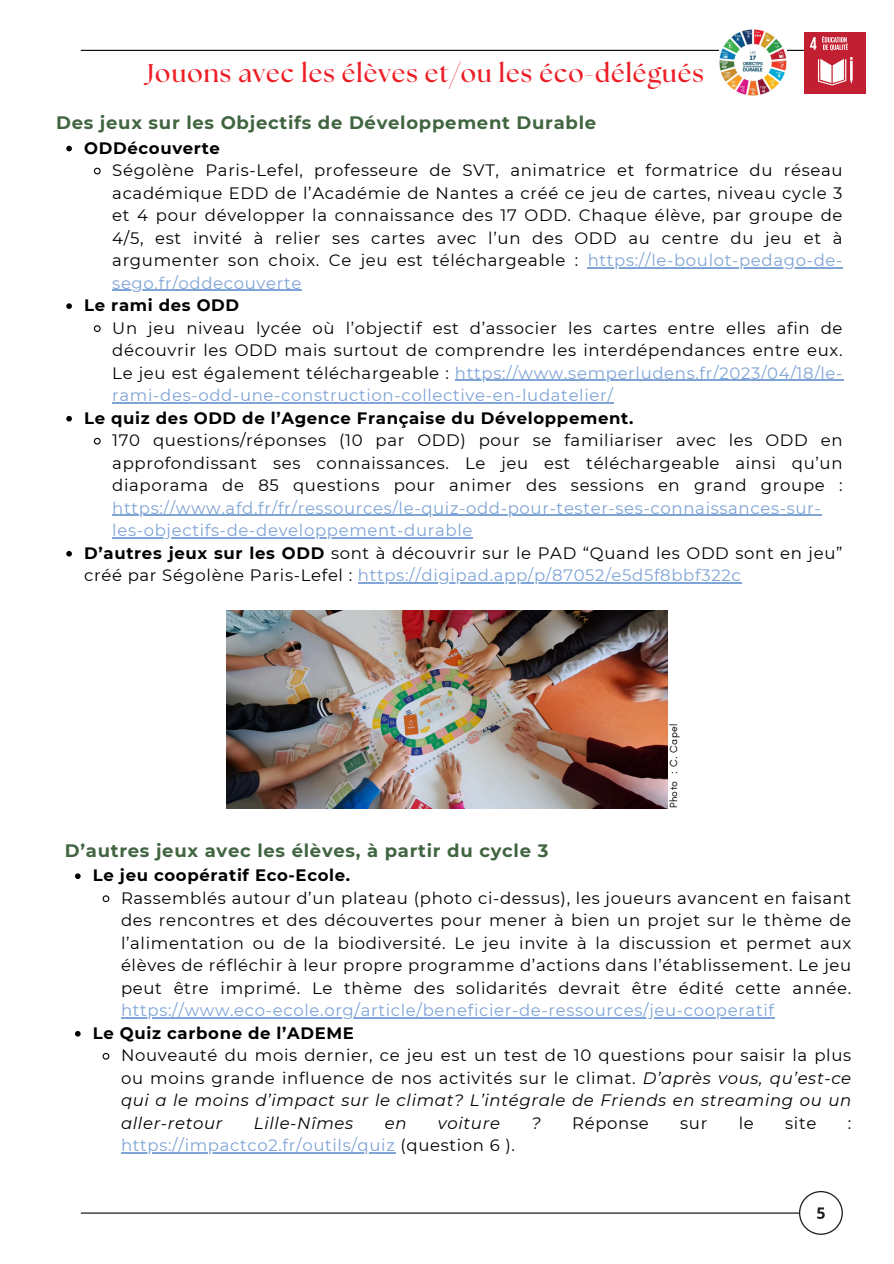
<style>
.page{position:relative;width:894px;height:1264px;background:#fff}
.page>*{position:absolute;margin:0;border:0;box-sizing:border-box;transform-origin:0 0}
.t1{font:700 25.5px "The Seasons";letter-spacing:.04em;color:#ed1d25}
.t2{font:700 18px "Montserrat";letter-spacing:.04em;color:#406540}
.t3{font:16.5px/22.5px "Montserrat";letter-spacing:.04em;color:#000;text-align:justify}
.t4{font:16.5px/22.5px "Montserrat";letter-spacing:.04em;color:#7fa4d6}
.t5{font:700 16.5px "Montserrat";letter-spacing:.04em;color:#000}
.t6{font:italic 16.5px "Montserrat";letter-spacing:.04em;color:#000}
.t7{font:10.5px "Glacial Indifference";letter-spacing:.04em;color:#000}
.s1{color:#000}
.s2{font-weight:700;color:#000}
.s3{font-style:italic}
</style>
<div class="page">
<hr style="left:81px;top:50px;width:731px;height:1px;background:#000">
<hr style="left:81px;top:1212px;width:717px;height:1px;background:#000">
<img style="left:804px;top:33px;width:60px;height:61px">
<img style="left:718px;top:30px;width:68px;height:66px">
<img style="left:226px;top:610px;width:441px;height:198px">
<svg style="left:66px;top:146px;width:6px;height:5px"></svg>
<svg style="left:93px;top:167px;width:8px;height:8px"></svg>
<hr style="left:587px;top:267px;width:256px;height:1px;background:#7fa4d6">
<hr style="left:112px;top:290px;width:190px;height:1px;background:#7fa4d6">
<svg style="left:66px;top:303px;width:6px;height:6px"></svg>
<svg style="left:93px;top:325px;width:8px;height:7px"></svg>
<hr style="left:455px;top:380px;width:388px;height:1px;background:#7fa4d6">
<hr style="left:112px;top:402px;width:501px;height:1px;background:#7fa4d6">
<svg style="left:66px;top:416px;width:6px;height:5px"></svg>
<svg style="left:93px;top:437px;width:8px;height:8px"></svg>
<hr style="left:112px;top:515px;width:709px;height:1px;background:#7fa4d6">
<hr style="left:112px;top:537px;width:361px;height:1px;background:#7fa4d6">
<svg style="left:66px;top:551px;width:6px;height:5px"></svg>
<hr style="left:358px;top:582px;width:383px;height:1px;background:#7fa4d6">
<svg style="left:75px;top:873px;width:6px;height:6px"></svg>
<svg style="left:102px;top:895px;width:8px;height:7px"></svg>
<hr style="left:121px;top:1017px;width:653px;height:1px;background:#7fa4d6">
<svg style="left:75px;top:1031px;width:6px;height:5px"></svg>
<svg style="left:102px;top:1052px;width:8px;height:8px"></svg>
<hr style="left:121px;top:1152px;width:274px;height:1px;background:#7fa4d6">
<svg style="left:798px;top:1191px;width:44px;height:43px"></svg>
<h2 class="t1" style="left:147px;top:61px;width:558px">Jouons avec les élèves et/ou les éco-délégués</h2>
<p class="t2" style="left:56px;top:111px;width:541px">Des jeux sur les Objectifs de Développement Durable</p>
<p class="t5" style="left:84px;top:138px;width:137px">ODDécouverte</p>
<p class="t3" style="left:112px;top:159px;width:731px">Ségolène Paris-Lefel, professeure de SVT, animatrice et formatrice du réseau académique EDD de l’Académie de Nantes a créé ce jeu de cartes, niveau cycle 3 et 4 pour développer la connaissance des 17 ODD. Chaque élève, par groupe de 4/5, est invité à relier ses cartes avec l’un des ODD au centre du jeu et à argumenter son choix. Ce jeu est téléchargeable :</p>
<p class="t4" style="left:587px;top:249px;width:256px">https://le-boulot-pedago-de-</p>
<p class="t4" style="left:112px;top:271px;width:190px">sego.fr/oddecouverte</p>
<p class="t5" style="left:84px;top:295px;width:156px">Le rami des ODD</p>
<p class="t3" style="left:112px;top:316px;width:731px">Un jeu niveau lycée où l’objectif est d’associer les cartes entre elles afin de</p>
<p class="t3" style="left:112px;top:339px;width:731px">découvrir les ODD mais surtout de comprendre les interdépendances entre eux.</p>
<p class="t4" style="left:112px;top:361px;width:731px"><span class="s1">Le jeu est également téléchargeable :</span> https://www.semperludens.fr/2023/04/18/le-</p>
<p class="t4" style="left:112px;top:384px;width:502px">rami-des-odd-une-construction-collective-en-ludatelier/</p>
<p class="t5" style="left:84px;top:408px;width:550px">Le quiz des ODD de l’Agence Française du Développement.</p>
<p class="t3" style="left:112px;top:429px;width:731px">170 questions/réponses (10 par ODD) pour se familiariser avec les ODD en</p>
<p class="t3" style="left:112px;top:451px;width:731px">approfondissant ses connaissances. Le jeu est téléchargeable ainsi qu’un diaporama de 85 questions pour animer des sessions en grand groupe :</p>
<p class="t4" style="left:112px;top:496px;width:709px">https://www.afd.fr/fr/ressources/le-quiz-odd-pour-tester-ses-connaissances-sur-</p>
<p class="t4" style="left:84px;top:519px;width:759px;text-indent:28px">les-objectifs-de-developpement-durable<br><span class="s2">D’autres jeux sur les ODD</span> <span class="s1">sont à découvrir sur le PAD “Quand les ODD sont en jeu” créé par Ségolène Paris-Lefel :</span> https://digipad.app/p/87052/e5d5f8bbf322c</p>
<p class="t7" style="left:666px;top:808px;width:86px;rotate:-90deg">Photo : C. Capel</p>
<p class="t2" style="left:65px;top:839px;width:485px">D’autres jeux avec les élèves, à partir du cycle 3</p>
<p class="t5" style="left:93px;top:865px;width:259px">Le jeu coopératif Eco-Ecole.</p>
<p class="t3" style="left:121px;top:886px;width:731px">Rassemblés autour d’un plateau (photo ci-dessus), les joueurs avancent en faisant des rencontres et des découvertes pour mener à bien un projet sur le thème de l’alimentation ou de la biodiversité. Le jeu invite à la discussion et permet aux élèves de réfléchir à leur propre programme d’actions dans l’établissement. Le jeu peut être imprimé. Le thème des solidarités devrait être édité cette année.</p>
<p class="t4" style="left:121px;top:999px;width:654px">https://www.eco-ecole.org/article/beneficier-de-ressources/jeu-cooperatif</p>
<p class="t5" style="left:93px;top:1022px;width:262px">Le Quiz carbone de l’ADEME</p>
<p class="t3" style="left:121px;top:1044px;width:731px">Nouveauté du mois dernier, ce jeu est un test de 10 questions pour saisir la plus</p>
<p class="t3" style="left:121px;top:1066px;width:731px">ou moins grande influence de nos activités sur le climat. <span class="s3">D’après vous, qu’est-ce</span></p>
<p class="t6" style="left:121px;top:1090px;width:731px">qui a le moins d’impact sur le climat? L’intégrale de Friends en streaming ou un</p>
<p class="t6" style="left:121px;top:1112px;width:103px">aller-retour</p>
<p class="t6" style="left:254px;top:1112px;width:101px">Lille-Nîmes</p>
<p class="t6" style="left:384px;top:1112px;width:23px">en</p>
<p class="t6" style="left:438px;top:1112px;width:64px">voiture</p>
<p class="t6" style="left:531px;top:1112px;width:11px">?</p>
<p class="t3" style="left:572px;top:1111px;width:78px">Réponse</p>
<p class="t3" style="left:680px;top:1111px;width:29px">sur</p>
<p class="t3" style="left:738px;top:1111px;width:17px">le</p>
<p class="t3" style="left:785px;top:1111px;width:33px">site</p>
<p class="t3" style="left:847px;top:1111px;width:5px">:</p>
<p class="t4" style="left:121px;top:1134px;width:395px">https://impactco2.fr/outils/quiz <span class="s1">(question 6 ).</span></p>
</div>
